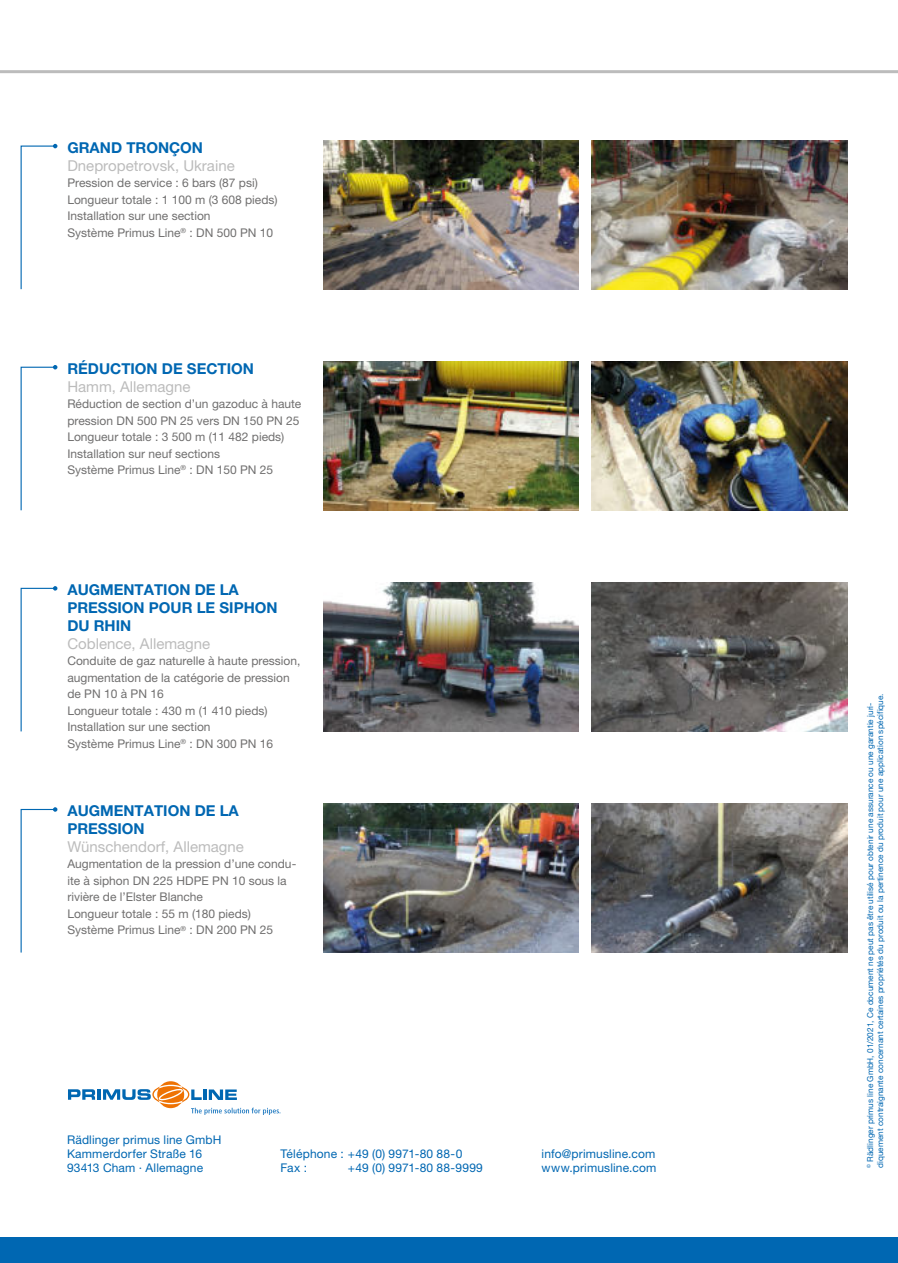
<style>
.page{position:relative;width:898px;height:1263px;background:#fff}
.page>*{position:absolute;margin:0;border:0;box-sizing:border-box;transform-origin:0 0}
.t1{font:700 15px/18px "Helvetica Neue";color:#0067b2}
.t2{font:15px "Helvetica Neue";color:#bcbcbc}
.t3{font:12px/16.5px "Helvetica Neue";color:#706f6f}
.t4{font:12px/14px "Helvetica Neue";letter-spacing:.015em;color:#0067b2}
.t5{font:8.25px/9.9px "Helvetica Neue";color:#0067b2}
</style>
<div class="page">
<div style="left:0;top:1237px;width:897px;height:26px;background:#0067b2"></div>
<hr style="left:0;top:70px;width:897px;height:3px;background:#bcbcbc">
<img style="left:591px;top:140px;width:255px;height:149px">
<img style="left:323px;top:140px;width:255px;height:149px">
<svg style="left:20px;top:144px;width:37px;height:146px"></svg>
<img style="left:323px;top:361px;width:255px;height:149px">
<img style="left:591px;top:361px;width:255px;height:149px">
<svg style="left:20px;top:365px;width:37px;height:146px"></svg>
<img style="left:323px;top:583px;width:255px;height:148px">
<img style="left:591px;top:583px;width:255px;height:148px">
<svg style="left:20px;top:586px;width:37px;height:146px"></svg>
<img style="left:323px;top:804px;width:255px;height:148px">
<img style="left:591px;top:804px;width:255px;height:148px">
<svg style="left:20px;top:807px;width:37px;height:146px"></svg>
<svg style="left:68px;top:1089px;width:27px;height:11px"></svg>
<hr style="left:97px;top:1089px;width:4px;height:11px;background:#0067b2">
<svg style="left:103px;top:1081px;width:177px;height:34px"></svg>
<p class="t1" style="left:67px;top:138px;width:137px">GRAND TRONÇON</p>
<p class="t2" style="left:67px;top:157px;width:169px">Dnepropetrovsk, Ukraine</p>
<p class="t3" style="left:67px;top:175px;width:212px">Pression de service : 6 bars (87 psi)<br>Longueur totale : 1 100 m (3 608 pieds)<br>Installation sur une section<br>Système Primus Line<sup>®</sup> : DN 500 PN 10</p>
<p class="t1" style="left:67px;top:359px;width:188px">RÉDUCTION DE SECTION</p>
<p class="t2" style="left:67px;top:378px;width:125px">Hamm, Allemagne</p>
<p class="t3" style="left:67px;top:396px;width:235px">Réduction de section d’un gazoduc à haute pression DN 500 PN 25 vers DN 150 PN 25<br>Longueur totale : 3 500 m (11 482 pieds)<br>Installation sur neuf sections<br>Système Primus Line<sup>®</sup> : DN 150 PN 25</p>
<p class="t1" style="left:67px;top:581px;width:212px">AUGMENTATION DE LA<br>PRESSION POUR LE SIPHON<br>DU RHIN</p>
<p class="t2" style="left:67px;top:635px;width:144px">Coblence, Allemagne</p>
<p class="t3" style="left:67px;top:653px;width:234px">Conduite de gaz naturelle à haute pression, augmentation de la catégorie de pression de PN 10 à PN 16<br>Longueur totale : 430 m (1 410 pieds)<br>Installation sur une section<br>Système Primus Line<sup>®</sup> : DN 300 PN 16</p>
<p class="t1" style="left:67px;top:802px;width:173px">AUGMENTATION DE LA<br>PRESSION</p>
<p class="t2" style="left:67px;top:838px;width:178px">Wünschendorf, Allemagne</p>
<p class="t3" style="left:67px;top:856px;width:230px">Augmentation de la pression d’une condu&shy;ite à siphon DN 225 HDPE PN 10 sous la rivière de l’Elster Blanche<br>Longueur totale : 55 m (180 pieds)<br>Système Primus Line<sup>®</sup> : DN 200 PN 25</p>
<p class="t4" style="left:67px;top:1133px;width:156px">Rädlinger primus line GmbH<br>Kammerdorfer Straße 16<br>93413 Cham · Allemagne</p>
<p class="t4" style="left:280px;top:1147px;width:183px">Téléphone : +49 (0) 9971-80 88-0<br>Fax :</p>
<p class="t4" style="left:348px;top:1160px;width:136px">+49 (0) 9971-80 88-9999</p>
<p class="t4" style="left:541px;top:1147px;width:116px">info@primusline.com www.primusline.com</p>
<p class="t5" style="left:865px;top:1168px;width:476px;rotate:-90deg"><sup>©</sup> Rädlinger primus line GmbH, 01/2021, Ce document ne peut pas être utilisé pour obtenir une assurance ou une garantie juri&shy;diquement contraignante concernant certaines propriétés du produit ou la pertinence du produit pour une application spécifique.</p>
</div>
